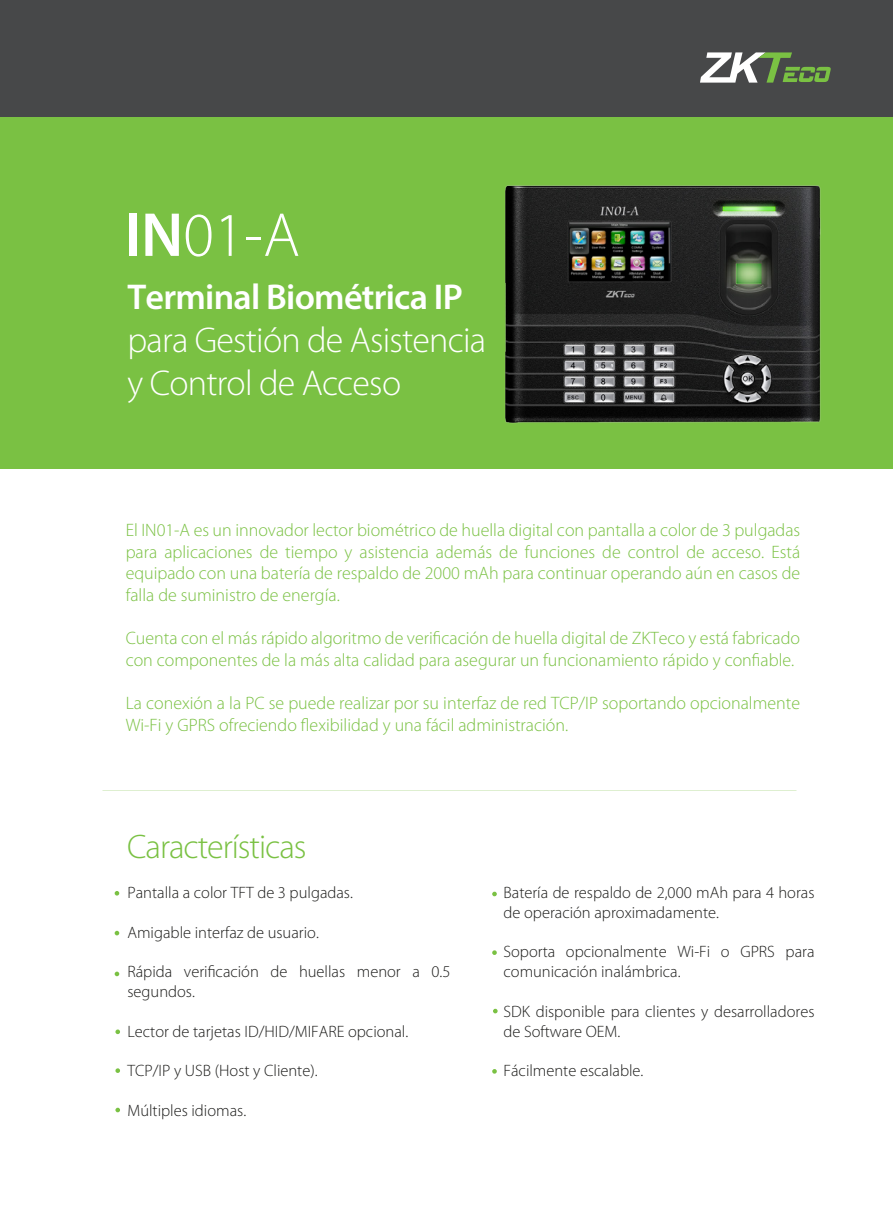
<style>
.page{position:relative;width:893px;height:1212px;background:#fff}
.page>*{position:absolute;margin:0;border:0;box-sizing:border-box;transform-origin:0 0}
.t1{font:300 62.7px "Myriad Pro";color:#fff}
.t2{font:300 36px/43.2px "Myriad Pro";letter-spacing:-.02em;color:#fff}
.t3{font:600 36px "Myriad Pro";letter-spacing:-.02em;color:#fff}
.t4{font:300 34.05px "Myriad Pro";letter-spacing:-.03em;color:#7ac143}
.t5{font:300 18px/21.6px "Myriad Pro";color:#7ac143}
.t6{font:300 16.5px/19.8px "Myriad Pro";color:#1d1d1b}
.s1{font-weight:600}
</style>
<div class="page">
<div style="left:0;top:116px;width:893px;height:353px;background:#7ac143"></div>
<div style="left:0;top:0;width:893px;height:116px;background:#474849"></div>
<svg style="left:700px;top:52px;width:131px;height:31px"></svg>
<svg style="left:115px;top:1068px;width:5px;height:5px"></svg>
<svg style="left:115px;top:1108px;width:5px;height:4px"></svg>
<svg style="left:115px;top:1029px;width:5px;height:5px"></svg>
<svg style="left:115px;top:971px;width:4px;height:5px"></svg>
<svg style="left:115px;top:931px;width:4px;height:4px"></svg>
<svg style="left:115px;top:891px;width:4px;height:4px"></svg>
<svg style="left:492px;top:950px;width:5px;height:5px"></svg>
<svg style="left:492px;top:892px;width:5px;height:4px"></svg>
<svg style="left:493px;top:1009px;width:5px;height:4px"></svg>
<svg style="left:492px;top:1069px;width:5px;height:4px"></svg>
<img style="left:505px;top:185px;width:316px;height:239px">
<h1 class="t1" style="left:124px;top:200px;width:177px"><span class="s1">IN</span>01-A</h1>
<h2 class="t3" style="left:127px;top:274px;width:337px">Terminal Biométrica IP</h2>
<h2 class="t2" style="left:127px;top:319px;width:360px">para Gestión de Asistencia y Control de Acceso</h2>
<p class="t5" style="left:126px;top:520px;width:676px;text-align:justify">El IN01-A es un innovador lector biométrico de huella digital con pantalla a color de 3 pulgadas para aplicaciones de tiempo y asistencia además de funciones de control de acceso. Está equipado con una batería de respaldo de 2000 mAh para continuar operando aún en casos de falla de suministro de energía.</p>
<p class="t5" style="left:126px;top:628px;width:676px">Cuenta con el más rápido algoritmo de verificación de huella digital de ZKTeco y está fabricado con componentes de la más alta calidad para asegurar un funcionamiento rápido y confiable.</p>
<p class="t5" style="left:126px;top:692px;width:676px">La conexión a la PC se puede realizar por su interfaz de red TCP/IP soportando opcionalmente<br>Wi-Fi y GPRS ofreciendo flexibilidad y una fácil administración.</p>
<h3 class="t4" style="left:127px;top:828px;width:181px">Características</h3>
<p class="t6" style="left:127px;top:883px;width:227px">Pantalla a color TFT de 3 pulgadas.</p>
<p class="t6" style="left:127px;top:922px;width:193px">Amigable interfaz de usuario.</p>
<p class="t6" style="left:127px;top:962px;width:324px">Rápida verificación de huellas menor a 0.5 segundos.</p>
<p class="t6" style="left:127px;top:1021px;width:282px">Lector de tarjetas ID/HID/MIFARE opcional.</p>
<p class="t6" style="left:127px;top:1061px;width:192px">TCP/IP y USB (Host y Cliente).</p>
<p class="t6" style="left:127px;top:1101px;width:120px">Múltiples idiomas.</p>
<p class="t6" style="left:503px;top:883px;width:313px">Batería de respaldo de 2,000 mAh para 4 horas de operación aproximadamente.</p>
<p class="t6" style="left:503px;top:942px;width:313px">Soporta opcionalmente Wi-Fi o GPRS para comunicación inalámbrica.</p>
<p class="t6" style="left:503px;top:1002px;width:312px">SDK disponible para clientes y desarrolladores de Software OEM.</p>
<p class="t6" style="left:503px;top:1061px;width:141px">Fácilmente escalable.</p>
</div>
